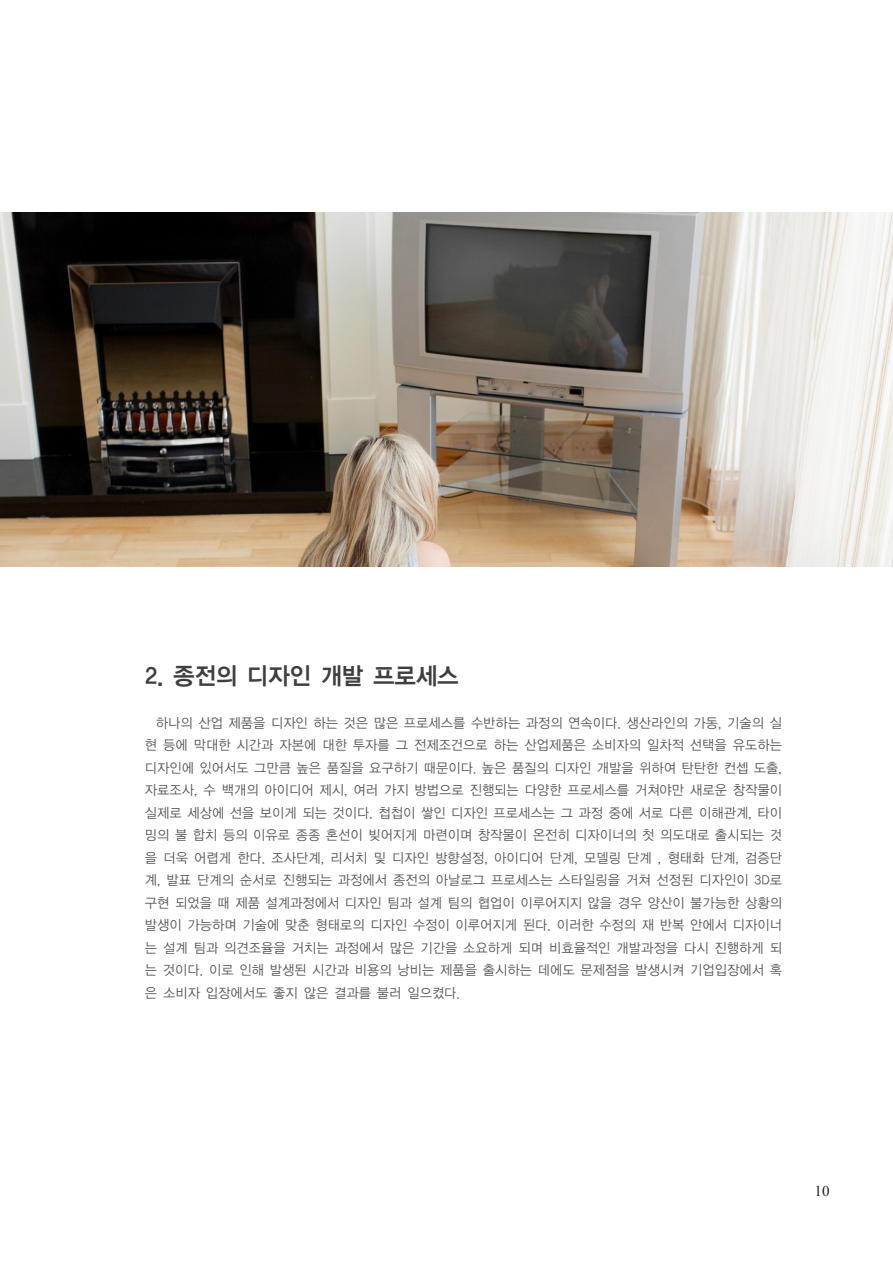
<style>
.page{position:relative;width:893px;height:1263px;background:#fff}
.page>*{position:absolute;margin:0;border:0;box-sizing:border-box;transform-origin:0 0}
.t1{font:24px "YDIYGO140 KSCPC EUC H";letter-spacing:-.075em;color:#3e3e3f;scale:.96 1}
.t2{font:15px "Times New Roman";color:#231f20}
.t3{font:13.5px/22.5px "YDIYGO120 KSCPC EUC H";letter-spacing:-.05em;color:#57585a;text-align:justify;scale:.96 1}
</style>
<div class="page">
<img style="left:0;top:213px;width:893px;height:354px">
<p class="t1" style="left:145px;top:662px;width:329px">2. 종전의 디자인 개발 프로세스</p>
<p class="t3" style="left:145px;top:712px;width:666px;text-indent:11px">하나의 산업 제품을 디자인 하는 것은 많은 프로세스를 수반하는 과정의 연속이다. 생산라인의 가동, 기술의 실 현 등에 막대한 시간과 자본에 대한 투자를 그 전제조건으로 하는 산업제품은 소비자의 일차적 선택을 유도하는 디자인에 있어서도 그만큼 높은 품질을 요구하기 때문이다. 높은 품질의 디자인 개발을 위하여 탄탄한 컨셉 도출, 자료조사, 수 백개의 아이디어 제시, 여러 가지 방법으로 진행되는 다양한 프로세스를 거쳐야만 새로운 창작물이 실제로 세상에 선을 보이게 되는 것이다. 첩첩이 쌓인 디자인 프로세스는 그 과정 중에 서로 다른 이해관계, 타이 밍의 불 합치 등의 이유로 종종 혼선이 빚어지게 마련이며 창작물이 온전히 디자이너의 첫 의도대로 출시되는 것 을 더욱 어렵게 한다. 조사단계, 리서치 및 디자인 방향설정, 아이디어 단계, 모델링 단계 , 형태화 단계, 검증단 계, 발표 단계의 순서로 진행되는 과정에서 종전의 아날로그 프로세스는 스타일링을 거쳐 선정된 디자인이 3D로 구현 되었을 때 제품 설계과정에서 디자인 팀과 설계 팀의 협업이 이루어지지 않을 경우 양산이 불가능한 상황의 발생이 가능하며 기술에 맞춘 형태로의 디자인 수정이 이루어지게 된다. 이러한 수정의 재 반복 안에서 디자이너 는 설계 팀과 의견조율을 거치는 과정에서 많은 기간을 소요하게 되며 비효율적인 개발과정을 다시 진행하게 되 는 것이다. 이로 인해 발생된 시간과 비용의 낭비는 제품을 출시하는 데에도 문제점을 발생시켜 기업입장에서 혹 은 소비자 입장에서도 좋지 않은 결과를 불러 일으켰다.</p>
<p class="t2" style="left:815px;top:1181px;width:16px">10</p>
</div>
